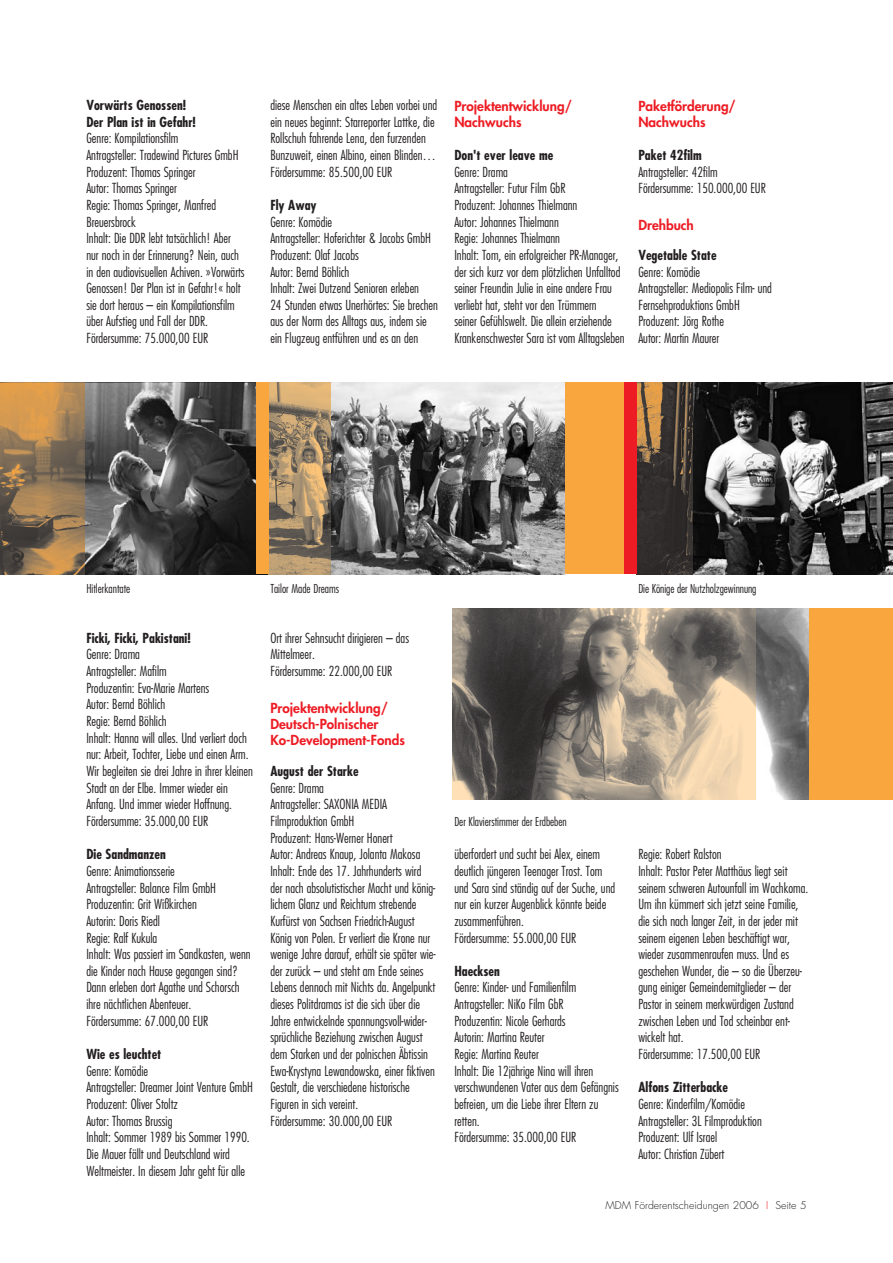
<style>
.page{position:relative;width:893px;height:1263px;background:#fff}
.page>*{position:absolute;margin:0;border:0;box-sizing:border-box;transform-origin:0 0}
.t1{font:300 condensed 13.5px/16.6px "Futura";color:#231f20}
.t2{font:700 condensed 13.5px/16.6px "Futura";color:#231f20}
.t3{font:800 13.5px/15.8px "Futura";color:#ed1c24}
.t4{font:300 condensed 12px "Futura";color:#231f20}
.t5{font:300 10.5px "Futura";color:#231f20}
.s1{color:#ed1c24}
</style>
<div class="page">
<div style="left:0;top:383px;width:892px;height:191px;background:#faa63f"></div>
<img style="left:85px;top:383px;width:171px;height:191px">
<img style="left:0;top:383px;width:85px;height:191px">
<svg style="left:331px;top:383px;width:233px;height:191px;background:#7d7d7d"></svg>
<img style="left:269px;top:383px;width:62px;height:191px">
<img style="left:692px;top:383px;width:200px;height:191px">
<div style="left:453px;top:608px;width:439px;height:191px;background:#faa63f"></div>
<img style="left:755px;top:608px;width:53px;height:191px">
<img style="left:453px;top:608px;width:302px;height:191px">
<img style="left:637px;top:383px;width:55px;height:191px">
<div style="left:624px;top:383px;width:13px;height:191px;background:#ed1c24"></div>
<p class="t2" style="left:86px;top:98px;width:111px">Vorwärts Genossen!<br>Der Plan ist in Gefahr!</p>
<p class="t1" style="left:86px;top:131px;width:160px">Genre: Kompilationsfilm<br>Antragsteller: Tradewind Pictures GmbH<br>Produzent: Thomas Springer<br>Autor: Thomas Springer<br>Regie: Thomas Springer, Manfred<br>Breuersbrock<br>Inhalt: Die DDR lebt tatsächlich! Aber nur noch in der Erinnerung? Nein, auch in den audiovisuellen Achiven. »Vorwärts<br>Genossen! Der Plan ist in Gefahr!« holt sie dort heraus – ein Kompilationsfilm über Aufstieg und Fall der DDR.<br>Fördersumme: 75.000,00 EUR</p>
<p class="t1" style="left:270px;top:98px;width:168px">diese Menschen ein altes Leben vorbei und ein neues beginnt: Starreporter Lattke, die Rollschuh fahrende Lena, den furzenden Bunzuweit, einen Albino, einen Blinden… Fördersumme: 85.500,00 EUR</p>
<p class="t2" style="left:270px;top:198px;width:48px">Fly Away</p>
<p class="t1" style="left:270px;top:214px;width:169px">Genre: Komödie<br>Antragsteller: Hoferichter &amp; Jacobs GmbH<br>Produzent: Olaf Jacobs<br>Autor: Bernd Böhlich<br>Inhalt: Zwei Dutzend Senioren erleben<br>24 Stunden etwas Unerhörtes: Sie brechen aus der Norm des Alltags aus, indem sie ein Flugzeug entführen und es an den</p>
<p class="t3" style="left:454px;top:99px;width:119px">Projektentwicklung/<br>Nachwuchs</p>
<p class="t2" style="left:454px;top:148px;width:100px">Don't ever leave me</p>
<p class="t1" style="left:454px;top:164px;width:172px">Genre: Drama<br>Antragsteller: Futur Film GbR<br>Produzent: Johannes Thielmann<br>Autor: Johannes Thielmann<br>Regie: Johannes Thielmann<br>Inhalt: Tom, ein erfolgreicher PR-Manager, der sich kurz vor dem plötzlichen Unfalltod seiner Freundin Julie in eine andere Frau verliebt hat, steht vor den Trümmern<br>seiner Gefühlswelt. Die allein erziehende Krankenschwester Sara ist vom Alltagsleben</p>
<p class="t3" style="left:638px;top:99px;width:99px">Paketförderung/<br>Nachwuchs</p>
<p class="t2" style="left:638px;top:148px;width:65px">Paket 42film</p>
<p class="t1" style="left:638px;top:164px;width:129px">Antragsteller: 42film<br>Fördersumme: 150.000,00 EUR</p>
<p class="t3" style="left:638px;top:219px;width:57px">Drehbuch</p>
<p class="t2" style="left:638px;top:248px;width:80px">Vegetable State</p>
<p class="t1" style="left:638px;top:264px;width:135px">Genre: Komödie<br>Antragsteller: Mediopolis Film- und<br>Fernsehproduktions GmbH<br>Produzent: Jörg Rothe<br>Autor: Martin Maurer</p>
<p class="t4" style="left:86px;top:583px;width:46px">Hitlerkantate</p>
<p class="t4" style="left:270px;top:583px;width:70px">Tailor Made Dreams</p>
<p class="t4" style="left:638px;top:583px;width:120px">Die Könige der Nutzholzgewinnung</p>
<p class="t2" style="left:86px;top:631px;width:106px">Ficki, Ficki, Pakistani!</p>
<p class="t1" style="left:86px;top:647px;width:168px">Genre: Drama<br>Antragsteller: Mafilm<br>Produzentin: Eva-Marie Martens<br>Autor: Bernd Böhlich<br>Regie: Bernd Böhlich<br>Inhalt: Hanna will alles. Und verliert doch nur: Arbeit, Tochter, Liebe und einen Arm.<br>Wir begleiten sie drei Jahre in ihrer kleinen<br>Stadt an der Elbe. Immer wieder ein<br>Anfang. Und immer wieder Hoffnung.<br>Fördersumme: 35.000,00 EUR</p>
<p class="t2" style="left:86px;top:847px;width:81px">Die Sandmanzen</p>
<p class="t1" style="left:86px;top:864px;width:166px">Genre: Animationsserie<br>Antragsteller: Balance Film GmbH<br>Produzentin: Grit Wißkirchen<br>Autorin: Doris Riedl<br>Regie: Ralf Kukula<br>Inhalt: Was passiert im Sandkasten, wenn die Kinder nach Hause gegangen sind?<br>Dann erleben dort Agathe und Schorsch ihre nächtlichen Abenteuer.<br>Fördersumme: 67.000,00 EUR</p>
<p class="t2" style="left:86px;top:1047px;width:77px">Wie es leuchtet</p>
<p class="t1" style="left:86px;top:1063px;width:168px">Genre: Komödie<br>Antragsteller: Dreamer Joint Venture GmbH<br>Produzent: Oliver Stoltz<br>Autor: Thomas Brussig<br>Inhalt: Sommer 1989 bis Sommer 1990.<br>Die Mauer fällt und Deutschland wird<br>Weltmeister. In diesem Jahr geht für alle</p>
<p class="t1" style="left:270px;top:630px;width:140px">Ort ihrer Sehnsucht dirigieren – das<br>Mittelmeer.<br>Fördersumme: 22.000,00 EUR</p>
<p class="t3" style="left:270px;top:701px;width:136px">Projektentwicklung/<br>Deutsch-Polnischer<br>Ko-Development-Fonds</p>
<p class="t2" style="left:270px;top:764px;width:90px">August der Starke</p>
<p class="t1" style="left:270px;top:780px;width:167px">Genre: Drama<br>Antragsteller: SAXONIA MEDIA Filmproduktion GmbH<br>Produzent: Hans-Werner Honert<br>Autor: Andreas Knaup, Jolanta Makosa Inhalt: Ende des 17. Jahrhunderts wird der nach absolutistischer Macht und könig&shy;lichem Glanz und Reichtum strebende Kurfürst von Sachsen Friedrich-August König von Polen. Er verliert die Krone nur wenige Jahre darauf, erhält sie später wie&shy;der zurück – und steht am Ende seines Lebens dennoch mit Nichts da. Angelpunkt dieses Politdramas ist die sich über die Jahre entwickelnde spannungsvoll-wider&shy;sprüchliche Beziehung zwischen August dem Starken und der polnischen Äbtissin Ewa-Krystyna Lewandowska, einer fiktiven Gestalt, die verschiedene historische Figuren in sich vereint.<br>Fördersumme: 30.000,00 EUR</p>
<p class="t4" style="left:454px;top:816px;width:114px">Der Klavierstimmer der Erdbeben</p>
<p class="t1" style="left:454px;top:847px;width:162px">überfordert und sucht bei Alex, einem deutlich jüngeren Teenager Trost. Tom und Sara sind ständig auf der Suche, und nur ein kurzer Augenblick könnte beide zusammenführen.<br>Fördersumme: 55.000,00 EUR</p>
<p class="t2" style="left:454px;top:964px;width:47px">Haecksen</p>
<p class="t1" style="left:454px;top:980px;width:166px">Genre: Kinder- und Familienfilm<br>Antragsteller: NiKo Film GbR<br>Produzentin: Nicole Gerhards<br>Autorin: Martina Reuter<br>Regie: Martina Reuter<br>Inhalt: Die 12jährige Nina will ihren verschwundenen Vater aus dem Gefängnis befreien, um die Liebe ihrer Eltern zu retten.<br>Fördersumme: 35.000,00 EUR</p>
<p class="t1" style="left:638px;top:847px;width:171px">Regie: Robert Ralston<br>Inhalt: Pastor Peter Matthäus liegt seit seinem schweren Autounfall im Wachkoma.<br>Um ihn kümmert sich jetzt seine Familie, die sich nach langer Zeit, in der jeder mit seinem eigenen Leben beschäftigt war, wieder zusammenraufen muss. Und es geschehen Wunder, die – so die Überzeu&shy;gung einiger Gemeindemitglieder – der Pastor in seinem merkwürdigen Zustand zwischen Leben und Tod scheinbar ent&shy;wickelt hat.<br>Fördersumme: 17.500,00 EUR</p>
<p class="t2" style="left:638px;top:1080px;width:91px">Alfons Zitterbacke</p>
<p class="t1" style="left:638px;top:1097px;width:125px">Genre: Kinderfilm/Komödie<br>Antragsteller: 3L Filmproduktion<br>Produzent: Ulf Israel<br>Autor: Christian Zübert</p>
<p class="t5" style="left:605px;top:1201px;width:203px">MDM Förderentscheidungen 2006 <span class="s1">I</span> Seite 5</p>
</div>
